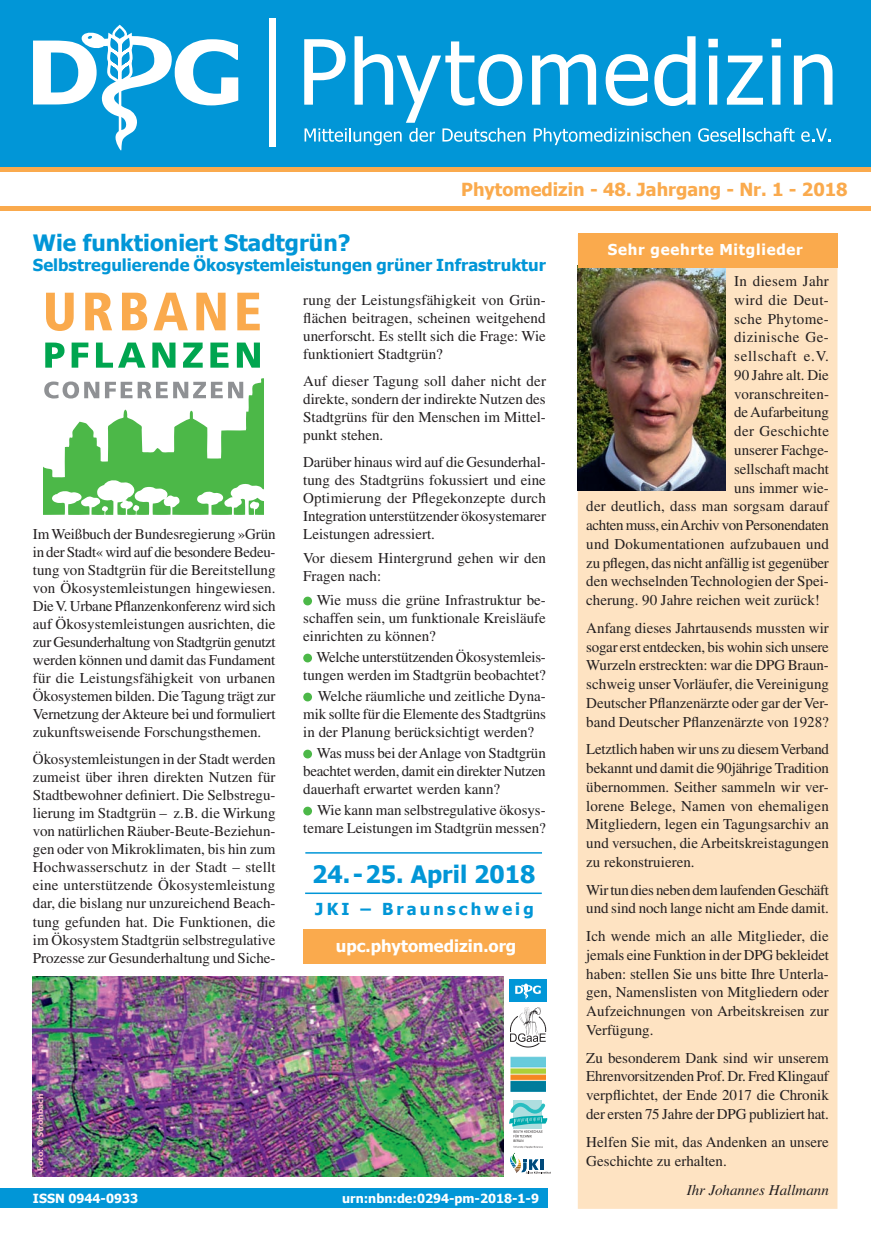
<style>
.page{position:relative;width:871px;height:1242px;background:#fff}
.page>*{position:absolute;margin:0;border:0;box-sizing:border-box;transform-origin:0 0}
.t1{font:700 24px "Tahoma";color:#0196d7}
.t2{font:700 22.5px "Tahoma";color:#0196d7}
.t3{font:700 18px "Tahoma";color:#faaa4d}
.t4{font:700 16.5px "Tahoma";color:#0196d7}
.t5{font:700 16.5px "Tahoma";color:#fff}
.t6{font:700 16.5px "Tahoma";letter-spacing:.19em;color:#0196d7}
.t7{font:15px/18px "Times";color:#231f20;text-align:justify}
.t8{font:15px/18.8px "Times";letter-spacing:-.025em;color:#231f20}
.t9{font:15px "Times";letter-spacing:.025em;color:#231f20}
.t10{font:700 15px "Tahoma";letter-spacing:.05em;color:#fff}
.t11{font:italic 15px "Times";color:#231f20}
.t12{font:15px "Times";letter-spacing:.045em;color:#231f20}
.t13{font:15px "Times";letter-spacing:.03em;color:#231f20}
.t14{font:15px "Times";letter-spacing:.02em;color:#231f20}
.t15{font:700 12.6px "Tahoma";color:#fff}
.t16{font:900 8.25px "Frutiger";color:#f7b7cb}
</style>
<div class="page">
<img style="left:33px;top:977px;width:471px;height:199px">
<div style="left:577px;top:234px;width:260px;height:975px;background:#fee3c2"></div>
<hr style="left:0;top:206px;width:870px;height:4px;background:#faaa4d">
<hr style="left:0;top:167px;width:870px;height:4px;background:#faaa4d">
<div style="left:0;top:0;width:870px;height:167px;background:#0196d7"></div>
<div style="left:269px;top:19px;width:6px;height:128px;background:#fff"></div>
<svg style="left:532px;top:54px;width:63px;height:51px"></svg>
<svg style="left:605px;top:54px;width:42px;height:52px"></svg>
<svg style="left:654px;top:36px;width:41px;height:70px"></svg>
<svg style="left:708px;top:39px;width:9px;height:66px"></svg>
<svg style="left:726px;top:56px;width:36px;height:49px"></svg>
<svg style="left:771px;top:39px;width:9px;height:66px"></svg>
<svg style="left:793px;top:54px;width:39px;height:51px"></svg>
<svg style="left:304px;top:36px;width:221px;height:109px"></svg>
<svg style="left:533px;top:128px;width:157px;height:17px"></svg>
<svg style="left:698px;top:128px;width:96px;height:14px"></svg>
<svg style="left:801px;top:128px;width:29px;height:14px"></svg>
<svg style="left:33px;top:31px;width:205px;height:120px"></svg>
<div style="left:112px;top:25px;width:15px;height:17px;border:2px solid #fff;border-radius:6px"></div>
<div style="left:0;top:1188px;width:547px;height:20px;background:#0196d7"></div>
<div style="left:303px;top:597px;width:9px;height:8px;background:#4cb848;border-radius:50%"></div>
<div style="left:303px;top:654px;width:9px;height:8px;background:#4cb848;border-radius:50%"></div>
<div style="left:303px;top:693px;width:9px;height:8px;background:#4cb848;border-radius:50%"></div>
<div style="left:303px;top:750px;width:9px;height:8px;background:#4cb848;border-radius:50%"></div>
<div style="left:303px;top:807px;width:9px;height:8px;background:#4cb848;border-radius:50%"></div>
<img style="left:577px;top:267px;width:148px;height:224px">
<div style="left:303px;top:929px;width:243px;height:34px;background:#faaa4d"></div>
<div style="left:577px;top:233px;width:260px;height:34px;background:#faaa4d"></div>
<svg style="left:46px;top:293px;width:28px;height:38px"></svg>
<svg style="left:85px;top:293px;width:27px;height:37px"></svg>
<svg style="left:122px;top:293px;width:25px;height:37px"></svg>
<svg style="left:153px;top:293px;width:35px;height:37px"></svg>
<svg style="left:196px;top:293px;width:29px;height:37px"></svg>
<svg style="left:237px;top:293px;width:22px;height:37px"></svg>
<svg style="left:45px;top:342px;width:19px;height:26px"></svg>
<svg style="left:72px;top:342px;width:16px;height:26px"></svg>
<svg style="left:96px;top:342px;width:49px;height:26px"></svg>
<svg style="left:152px;top:342px;width:23px;height:26px"></svg>
<svg style="left:183px;top:342px;width:19px;height:26px"></svg>
<svg style="left:210px;top:342px;width:18px;height:26px"></svg>
<svg style="left:237px;top:342px;width:23px;height:26px"></svg>
<svg style="left:44px;top:378px;width:219px;height:137px"></svg>
<hr style="left:305px;top:892px;width:236px;height:2px;background:#0196d7">
<hr style="left:305px;top:852px;width:236px;height:1px;background:#0196d7">
<div style="left:513px;top:1100px;width:28px;height:28px;background:#aededf"></div>
<svg style="left:510px;top:1007px;width:36px;height:40px"></svg>
<div style="left:509px;top:979px;width:37px;height:22px;background:#0196d7"></div>
<svg style="left:515px;top:984px;width:25px;height:16px"></svg>
<img style="left:510px;top:1056px;width:35px;height:35px">
<svg style="left:509px;top:1102px;width:41px;height:71px"></svg>
<p class="t3" style="left:461px;top:177px;width:388px">Phytomedizin - 48. Jahrgang - Nr. 1 - 2018</p>
<h2 class="t2" style="left:33px;top:227px;width:319px">Wie funktioniert Stadtgrün?</h2>
<p class="t4" style="left:33px;top:253px;width:514px">Selbstregulierende Ökosystemleistungen grüner Infrastruktur</p>
<p class="t7" style="left:33px;top:525px;width:244px">Im Weißbuch der Bundesregierung »Grün in der Stadt« wird auf die besondere Bedeu&shy;tung von Stadtgrün für die Bereitstellung von Ökosystemleistungen hingewiesen.<br>Die V. Urbane Pflanzenkonferenz wird sich auf Ökosystemleistungen ausrichten, die zur Gesunderhaltung von Stadtgrün genutzt werden können und damit das Fundament für die Leistungsfähigkeit von urbanen Ökosystemen bilden. Die Tagung trägt zur Vernetzung der Akteure bei und formuliert zukunftsweisende Forschungsthemen.</p>
<p class="t7" style="left:33px;top:750px;width:244px">Ökosystemleistungen in der Stadt werden zumeist über ihren direkten Nutzen für Stadtbewohner definiert. Die Selbstregu&shy;lierung im Stadtgrün – z.B. die Wirkung von natürlichen Räuber-Beute-Beziehun&shy;gen oder von Mikroklimaten, bis hin zum Hochwasserschutz in der Stadt – stellt eine unterstützende Ökosystemleistung dar, die bislang nur unzureichend Beach&shy;tung gefunden hat. Die Funktionen, die im Ökosystem Stadtgrün selbstregulative Prozesse zur Gesunderhaltung und Siche-</p>
<p class="t7" style="left:303px;top:291px;width:244px">rung der Leistungsfähigkeit von Grün&shy;flächen beitragen, scheinen weitgehend unerforscht. Es stellt sich die Frage: Wie funktioniert Stadtgrün?</p>
<p class="t7" style="left:303px;top:372px;width:244px">Auf dieser Tagung soll daher nicht der direkte, sondern der indirekte Nutzen des Stadtgrüns für den Menschen im Mittel&shy;punkt stehen.</p>
<p class="t7" style="left:303px;top:453px;width:244px">Darüber hinaus wird auf die Gesunderhal&shy;tung des Stadtgrüns fokussiert und eine Optimierung der Pflegekonzepte durch Integration unterstützender ökosystemarer Leistungen adressiert.</p>
<p class="t7" style="left:303px;top:549px;width:244px">Vor diesem Hintergrund gehen wir den<br>Fragen nach:</p>
<p class="t7" style="left:303px;top:591px;width:244px;text-indent:13px">Wie muss die grüne Infrastruktur be&shy;schaffen sein, um funktionale Kreisläufe einrichten zu können?</p>
<p class="t7" style="left:303px;top:648px;width:244px;text-align:right">Welche unterstützenden Ökosystemleis&shy;tungen werden im Stadtgrün beobachtet?</p>
<p class="t7" style="left:303px;top:687px;width:244px;text-indent:15px">Welche räumliche und zeitliche Dyna&shy;mik sollte für die Elemente des Stadtgrüns in der Planung berücksichtigt werden?</p>
<p class="t7" style="left:303px;top:744px;width:244px;text-indent:14px">Was muss bei der Anlage von Stadtgrün beachtet werden, damit ein direkter Nutzen dauerhaft erwartet werden kann?</p>
<p class="t7" style="left:303px;top:801px;width:244px;text-align:right">Wie kann man selbstregulative ökosys&shy;temare Leistungen im Stadtgrün messen?</p>
<h1 class="t1" style="left:312px;top:857px;width:224px">24.-25. April 2018</h1>
<p class="t6" style="left:315px;top:897px;width:220px">JKI – Braunschweig</p>
<p class="t5" style="left:335px;top:934px;width:182px">upc.phytomedizin.org</p>
<p class="t16" style="left:35px;top:1171px;width:78px;rotate:-90deg">Foto: © Strohbach</p>
<p class="t15" style="left:33px;top:1189px;width:107px">ISSN 0944-0933</p>
<p class="t15" style="left:342px;top:1189px;width:198px">urn:nbn:de:0294-pm-2018-1-9</p>
<p class="t10" style="left:607px;top:239px;width:196px">Sehr geehrte Mitglieder</p>
<p class="t9" style="left:733px;top:273px;width:96px">In diesem Jahr</p>
<p class="t9" style="left:733px;top:291px;width:96px">wird die Deut-</p>
<p class="t9" style="left:733px;top:310px;width:96px">sche Phytome-</p>
<p class="t13" style="left:733px;top:329px;width:96px">dizinische Ge-</p>
<p class="t12" style="left:733px;top:348px;width:96px">sellschaft e.V.</p>
<p class="t7" style="left:733px;top:366px;width:96px">90 Jahre alt. Die</p>
<p class="t7" style="left:733px;top:385px;width:96px">voranschreiten-</p>
<p class="t7" style="left:733px;top:403px;width:96px">de Aufarbeitung</p>
<p class="t14" style="left:733px;top:423px;width:96px">der Geschichte</p>
<p class="t7" style="left:733px;top:441px;width:96px">unserer Fachge-</p>
<p class="t7" style="left:733px;top:460px;width:96px">sellschaft macht</p>
<p class="t7" style="left:733px;top:478px;width:96px">uns immer wie-</p>
<p class="t7" style="left:586px;top:497px;width:244px">der deutlich, dass man sorgsam darauf</p>
<p class="t8" style="left:586px;top:515px;width:244px">achten muss, ein Archiv von Personendaten</p>
<p class="t7" style="left:586px;top:535px;width:244px">und Dokumentationen aufzubauen und</p>
<p class="t7" style="left:586px;top:553px;width:244px">zu pflegen, das nicht anfällig ist gegenüber</p>
<p class="t7" style="left:586px;top:572px;width:244px">den wechselnden Technologien der Spei-</p>
<p class="t7" style="left:586px;top:591px;width:235px">cherung. 90 Jahre reichen weit zurück!</p>
<p class="t7" style="left:586px;top:618px;width:244px;line-height:18.8px">Anfang dieses Jahrtausends mussten wir sogar erst entdecken, bis wohin sich unsere Wurzeln erstreckten: war die DPG Braun&shy;schweig unser Vorläufer, die Vereinigung Deutscher Pflanzenärzte oder gar der Ver&shy;band Deutscher Pflanzenärzte von 1928?</p>
<p class="t7" style="left:586px;top:740px;width:244px;line-height:18.8px">Letztlich haben wir uns zu diesem Verband bekannt und damit die 90jährige Tradition übernommen. Seither sammeln wir ver&shy;lorene Belege, Namen von ehemaligen Mitgliedern, legen ein Tagungsarchiv an und versuchen, die Arbeitskreistagungen zu rekonstruieren.</p>
<p class="t8" style="left:586px;top:880px;width:244px">Wir tun dies neben dem laufenden Geschäft und sind noch lange nicht am Ende damit.</p>
<p class="t7" style="left:586px;top:926px;width:244px;line-height:18.8px">Ich wende mich an alle Mitglieder, die jemals eine Funktion in der DPG bekleidet haben: stellen Sie uns bitte Ihre Unterla&shy;gen, Namenslisten von Mitgliedern oder Aufzeichnungen von Arbeitskreisen zur Verfügung.</p>
<p class="t7" style="left:586px;top:1048px;width:244px;line-height:18.8px">Zu besonderem Dank sind wir unserem Ehrenvorsitzenden Prof. Dr. Fred Klingauf verpflichtet, der Ende 2017 die Chronik der ersten 75 Jahre der DPG publiziert hat.</p>
<p class="t7" style="left:586px;top:1132px;width:244px;line-height:19.5px">Helfen Sie mit, das Andenken an unsere<br>Geschichte zu erhalten.</p>
<p class="t11" style="left:686px;top:1181px;width:144px">Ihr Johannes Hallmann</p>
</div>
